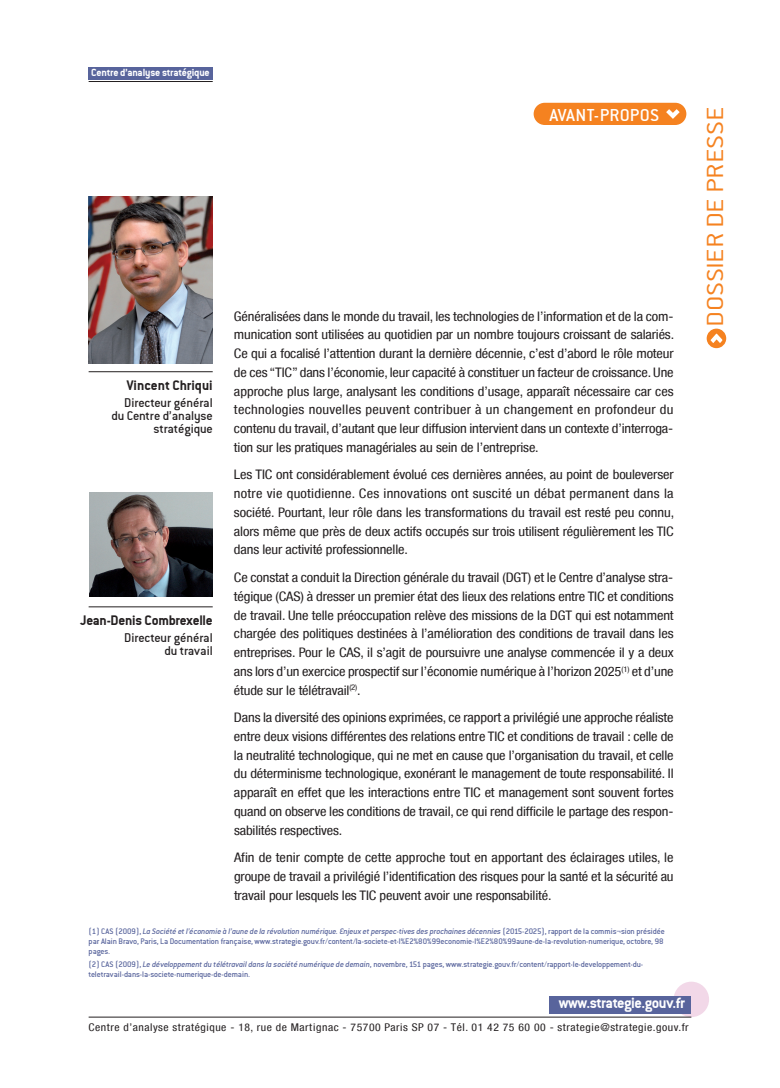
<style>
.page{position:relative;width:780px;height:1088px;background:#fff}
.page>*{position:absolute;margin:0;border:0;box-sizing:border-box;transform-origin:0 0}
.t1{font:25.25px "Conduit ITCTT Light";letter-spacing:-.005em;color:#f58220;scale:1.2 1}
.t2{font:18.75px "Conduit Md ITCTT Medium";letter-spacing:.01em;color:#fff;scale:1.05 1}
.t3{font:16.25px "Conduit ITCTT Bold";letter-spacing:-.025em;color:#fff}
.t4{font:15px "Conduit ITCTT Bold";letter-spacing:-.015em;color:#231f20}
.t5{font:13.75px/13.1px "Conduit Md ITCTT Medium";letter-spacing:-.005em;color:#231f20;text-align:right}
.t6{font:condensed 13.12px/18.8px "Helvetica Neue LT";letter-spacing:-.01em;color:#231f20;text-align:justify;scale:1.1 1}
.t7{font:11.25px "Conduit ITCTT Bold";letter-spacing:-.015em;color:#fff}
.t8{font:condensed 10.62px "Helvetica Neue LT";letter-spacing:.045em;color:#231f20;scale:1.1 1}
.t9{font:8.75px/10px "Conduit Md ITCTT Medium";letter-spacing:-.01em;color:#58649c}
.s1{font-style:italic}
</style>
<div class="page">
<img style="left:89px;top:197px;width:123px;height:167px">
<hr style="left:89px;top:371px;width:124px;height:1px;background:#231f20">
<img style="left:89px;top:493px;width:124px;height:103px">
<hr style="left:89px;top:606px;width:124px;height:1px;background:#231f20">
<div style="left:706px;top:329px;width:20px;height:19px;background:#f58220;border-radius:50%"></div>
<div style="left:89px;top:67px;width:124px;height:13px;background:#58649c"></div>
<hr style="left:89px;top:81px;width:124px;height:1px;background:#231f20">
<div style="left:533px;top:103px;width:153px;height:22px;background:#f58220;border-radius:11px"></div>
<div style="left:673px;top:981px;width:36px;height:36px;background:#f2d8e8;border-radius:50%"></div>
<div style="left:549px;top:996px;width:142px;height:17px;background:#58649c"></div>
<hr style="left:89px;top:1017px;width:602px;height:1px;background:#231f20">
<svg style="left:666px;top:109px;width:13px;height:10px"></svg>
<svg style="left:710px;top:333px;width:12px;height:10px"></svg>
<p class="t7" style="left:91px;top:66px;width:120px">Centre d’analyse stratégique</p>
<h2 class="t2" style="left:549px;top:103px;width:106px">avant-ProPos</h2>
<p class="t4" style="left:127px;top:376px;width:87px">Vincent Chriqui</p>
<p class="t5" style="left:111px;top:395px;width:103px">Directeur général du Centre d’analyse stratégique</p>
<p class="t4" style="left:80px;top:611px;width:134px">Jean-Denis Combrexelle</p>
<p class="t5" style="left:124px;top:631px;width:90px">Directeur général du travail</p>
<p class="t6" style="left:234px;top:306px;width:401px">Généralisées dans le monde du travail, les technologies de l’information et de la com&shy;munication sont utilisées au quotidien par un nombre toujours croissant de salariés.<br>Ce qui a focalisé l’attention durant la dernière décennie, c’est d’abord le rôle moteur de ces “TIC” dans l’économie, leur capacité à constituer un facteur de croissance. Une approche plus large, analysant les conditions d’usage, apparaît nécessaire car ces technologies nouvelles peuvent contribuer à un changement en profondeur du contenu du travail, d’autant que leur diffusion intervient dans un contexte d’interroga&shy;tion sur les pratiques managériales au sein de l’entreprise.</p>
<p class="t6" style="left:234px;top:465px;width:401px">Les TIC ont considérablement évolué ces dernières années, au point de bouleverser notre vie quotidienne. Ces innovations ont suscité un débat permanent dans la société. Pourtant, leur rôle dans les transformations du travail est resté peu connu, alors même que près de deux actifs occupés sur trois utilisent régulièrement les TIC dans leur activité professionnelle.</p>
<p class="t6" style="left:234px;top:568px;width:401px">Ce constat a conduit la Direction générale du travail (DGT) et le Centre d’analyse stra&shy;tégique (CAS) à dresser un premier état des lieux des relations entre TIC et conditions de travail. Une telle préoccupation relève des missions de la DGT qui est notamment chargée des politiques destinées à l’amélioration des conditions de travail dans les entreprises. Pour le CAS, il s’agit de poursuivre une analyse commencée il y a deux ans lors d’un exercice prospectif sur l’économie numérique à l’horizon 2025<sup>(1)</sup> et d’une étude sur le télétravail<sup>(2)</sup>.</p>
<p class="t6" style="left:234px;top:708px;width:401px">Dans la diversité des opinions exprimées, ce rapport a privilégié une approche réaliste entre deux visions différentes des relations entre TIC et conditions de travail : celle de la neutralité technologique, qui ne met en cause que l’organisation du travail, et celle du déterminisme technologique, exonérant le management de toute responsabilité. Il apparaît en effet que les interactions entre TIC et management sont souvent fortes quand on observe les conditions de travail, ce qui rend difficile le partage des respon&shy;sabilités respectives.</p>
<p class="t6" style="left:234px;top:848px;width:401px">Afin de tenir compte de cette approche tout en apportant des éclairages utiles, le groupe de travail a privilégié l’identification des risques pour la santé et la sécurité au travail pour lesquels les TIC peuvent avoir une responsabilité.</p>
<p class="t9" style="left:89px;top:926px;width:577px">(1) Cas (2009), <span class="s1">La Société et l’économie à l’aune de la révolution numérique. Enjeux et perspec-tives des prochaines décennies</span> (2015-2025), rapport de la commis¬sion présidée par alain Bravo, Paris, La Documentation française, www.strategie.gouv.fr/content/la-societe-et-l%e2%80%99economie-l%e2%80%99aune-de-la-revolution-numerique, octobre, 98 pages.</p>
<p class="t9" style="left:89px;top:959px;width:556px">(2) Cas (2009), <span class="s1">Le développement du télétravail dans la société numérique de demain</span>, novembre, 151 pages, www.strategie.gouv.fr/content/rapport-le-developpement-du&shy;teletravail-dans-la-societe-numerique-de-demain.</p>
<p class="t3" style="left:559px;top:993px;width:128px">www.strategie.gouv.fr</p>
<p class="t8" style="left:89px;top:1020px;width:547px">Centre d’analyse stratégique - 18, rue de Martignac - 75700 Paris SP 07 - Tél. 01 42 75 60 00 - strategie@strategie.gouv.fr</p>
<h1 class="t1" style="left:700px;top:327px;width:185px;rotate:-90deg">dossier de presse</h1>
</div>
